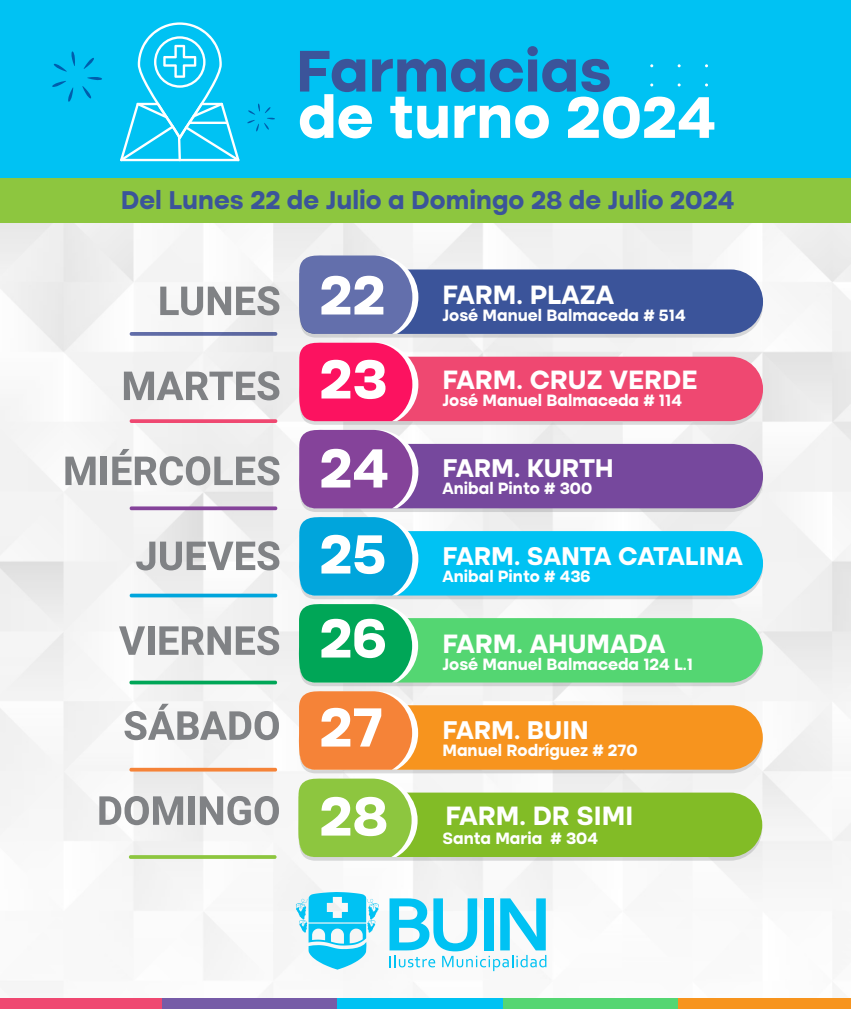
<style>
.page{position:relative;width:851px;height:1009px;background:#fff}
.page>*{position:absolute;margin:0;border:0;box-sizing:border-box;transform-origin:0 0}
.t1{font:700 60.7px "Altone Trial";color:#fff}
.t2{font:700 60.7px "Altone Trial";color:#3b549a}
.t3{font:700 57px "Altone Trial";color:#fff}
.t4{font:700 26.8px "Altone Trial";color:#fff}
.t5{font:700 26px "Altone Trial";color:#3b549a}
.t6{font:700 25.9px "Altone Trial";color:#fff}
.t7{font:700 16.6px "Altone Trial";color:#fff}
</style>
<div class="page">
<img style="left:0;top:223px;width:850px;height:776px">
<div style="left:0;top:999px;width:173px;height:10px;background:#ef4871"></div>
<div style="left:162px;top:999px;width:180px;height:10px;background:#765ba7"></div>
<div style="left:336px;top:999px;width:181px;height:10px;background:#00c2f3"></div>
<div style="left:503px;top:999px;width:181px;height:10px;background:#54d672"></div>
<div style="left:678px;top:999px;width:172px;height:10px;background:#f7941e"></div>
<div style="left:0;top:0;width:850px;height:184px;background:#00c2f3"></div>
<svg style="left:160px;top:286px;width:119px;height:29px"></svg>
<svg style="left:124px;top:371px;width:155px;height:29px"></svg>
<svg style="left:65px;top:457px;width:31px;height:28px"></svg>
<div style="left:101px;top:457px;width:6px;height:28px;background:#808285"></div>
<svg style="left:112px;top:449px;width:167px;height:36px"></svg>
<svg style="left:136px;top:541px;width:143px;height:29px"></svg>
<svg style="left:296px;top:892px;width:82px;height:78px"></svg>
<svg style="left:389px;top:898px;width:157px;height:73px"></svg>
<svg style="left:120px;top:22px;width:119px;height:139px"></svg>
<div style="left:0;top:178px;width:850px;height:45px;background:#8dc63f"></div>
<svg style="left:130px;top:332px;width:147px;height:4px"></svg>
<svg style="left:129px;top:419px;width:149px;height:4px"></svg>
<svg style="left:129px;top:506px;width:149px;height:4px"></svg>
<svg style="left:129px;top:594px;width:149px;height:3px"></svg>
<svg style="left:87px;top:77px;width:15px;height:3px"></svg>
<svg style="left:82px;top:86px;width:10px;height:13px"></svg>
<svg style="left:52px;top:81px;width:21px;height:21px"></svg>
<svg style="left:53px;top:51px;width:22px;height:21px"></svg>
<svg style="left:83px;top:58px;width:11px;height:11px"></svg>
<svg style="left:247px;top:103px;width:28px;height:29px"></svg>
<svg style="left:119px;top:626px;width:26px;height:29px"></svg>
<div style="left:148px;top:626px;width:6px;height:29px;background:#808285"></div>
<svg style="left:159px;top:626px;width:120px;height:29px"></svg>
<svg style="left:124px;top:704px;width:155px;height:36px"></svg>
<svg style="left:99px;top:796px;width:84px;height:29px"></svg>
<div style="left:188px;top:796px;width:6px;height:29px;background:#808285"></div>
<svg style="left:200px;top:796px;width:79px;height:29px"></svg>
<svg style="left:129px;top:681px;width:149px;height:3px"></svg>
<svg style="left:129px;top:768px;width:149px;height:4px"></svg>
<svg style="left:128px;top:855px;width:149px;height:4px"></svg>
<svg style="left:298px;top:254px;width:465px;height:607px"></svg>
<h1 class="t2" style="left:296px;top:44px;width:317px">Farmacias</h1>
<h1 class="t1" style="left:298px;top:90px;width:420px">de turno 2024</h1>
<h3 class="t5" style="left:121px;top:189px;width:615px">Del Lunes 22 de Julio a Domingo 28 de Julio 2024</h3>
<h2 class="t3" style="left:319px;top:270px;width:67px">22</h2>
<h2 class="t3" style="left:319px;top:354px;width:70px">23</h2>
<h2 class="t3" style="left:319px;top:443px;width:71px">24</h2>
<h2 class="t3" style="left:319px;top:529px;width:69px">25</h2>
<h2 class="t3" style="left:319px;top:613px;width:69px">26</h2>
<h2 class="t3" style="left:319px;top:702px;width:65px">27</h2>
<h2 class="t3" style="left:319px;top:791px;width:70px">28</h2>
<h3 class="t4" style="left:442px;top:282px;width:173px">FARM. PLAZA</h3>
<p class="t7" style="left:442px;top:308px;width:245px">José Manuel Balmaceda # 514</p>
<h3 class="t4" style="left:442px;top:367px;width:257px">FARM. CRUZ VERDE</h3>
<p class="t7" style="left:442px;top:393px;width:241px">José Manuel Balmaceda # 114</p>
<h3 class="t6" style="left:442px;top:456px;width:173px">FARM. KURTH</h3>
<p class="t7" style="left:442px;top:481px;width:151px">Anibal Pinto # 300</p>
<h3 class="t6" style="left:442px;top:544px;width:302px">FARM. SANTA CATALINA</h3>
<p class="t7" style="left:442px;top:569px;width:150px">Anibal Pinto # 436</p>
<h3 class="t4" style="left:442px;top:631px;width:224px">FARM. AHUMADA</h3>
<p class="t7" style="left:442px;top:657px;width:252px">José Manuel Balmaceda 124 L.1</p>
<h3 class="t6" style="left:442px;top:718px;width:148px">FARM. BUIN</h3>
<p class="t7" style="left:442px;top:743px;width:196px">Manuel Rodríguez # 270</p>
<h3 class="t4" style="left:445px;top:804px;width:189px">FARM. DR SIMI</h3>
<p class="t7" style="left:442px;top:831px;width:157px">Santa Maria # 304</p>
</div>
